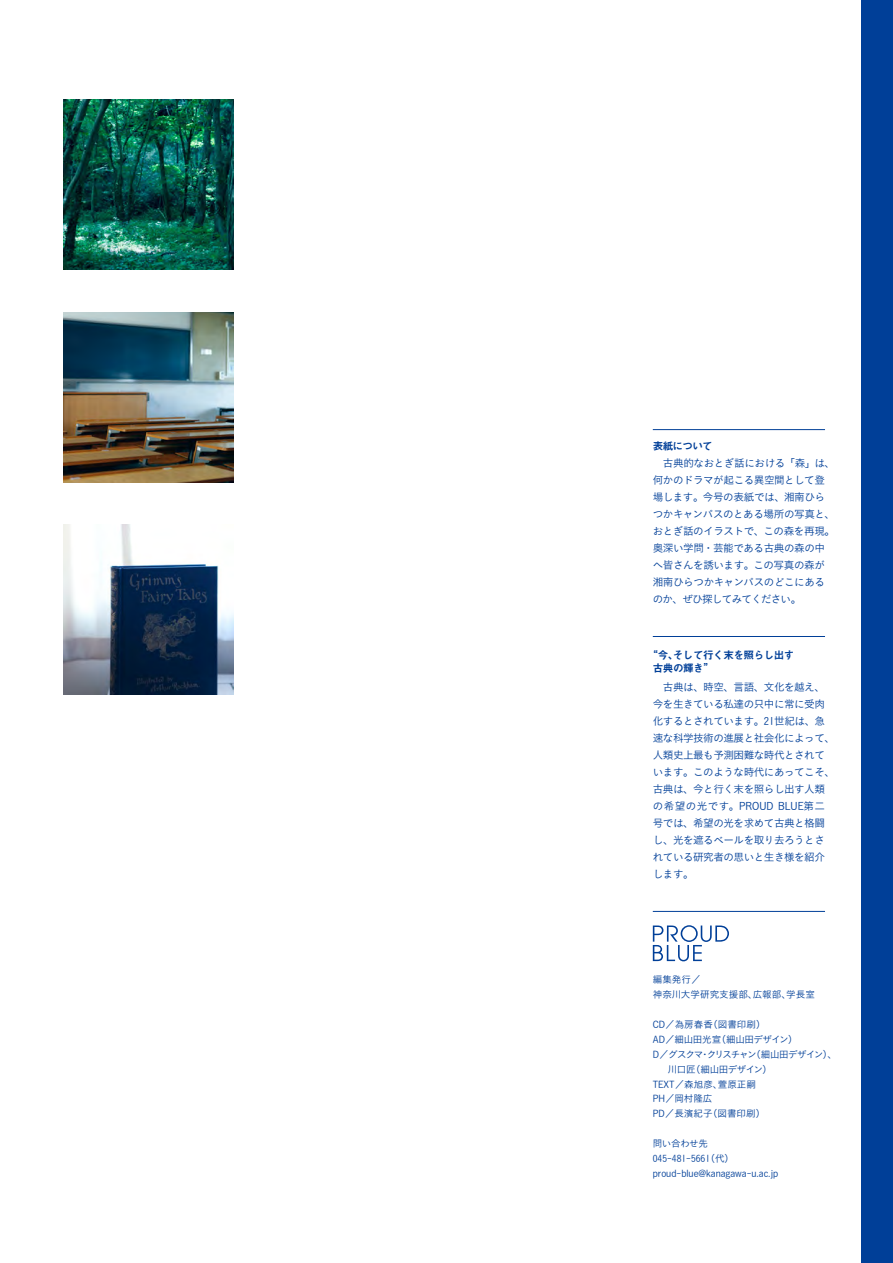
<style>
.page{position:relative;width:893px;height:1263px;background:#fff}
.page>*{position:absolute;margin:0;border:0;box-sizing:border-box;transform-origin:0 0}
.t1{font:10.65px/17px "Koburina Go Std N W3";letter-spacing:-.05em;color:#003f98}
.t2{font:10.65px/12.8px "Midashi Go Pro MB31";letter-spacing:-.05em;color:#003f98}
.t3{font:9.6px/14.9px "Koburina Go Std N W3";letter-spacing:-.03em;color:#003f98}
.t4{font:9.6px/14.9px "Koburina Go Std N W3";color:#003f98}
.s1{font-family:"Midashi Go Pro MB31"}
</style>
<div class="page">
<div style="left:861px;top:0;width:32px;height:1263px;background:#003f98"></div>
<img style="left:64px;top:525px;width:170px;height:170px">
<img style="left:64px;top:100px;width:170px;height:170px">
<img style="left:64px;top:312px;width:170px;height:170px">
<hr style="left:653px;top:636px;width:172px;height:1px;background:#003f98">
<hr style="left:653px;top:429px;width:172px;height:1px;background:#003f98">
<hr style="left:653px;top:911px;width:172px;height:1px;background:#003f98">
<svg style="left:653px;top:925px;width:76px;height:36px"></svg>
<p class="t1" style="left:653px;top:437px;width:184px"><span class="s1">表紙について<br></span>　古典的なおとぎ話における「森」は、何かのドラマが起こる異空間として登場します。今号の表紙では、湘南ひらつかキャンパスのとある場所の写真と、おとぎ話のイラストで、この森を再現。奥深い学問・芸能である古典の森の中へ皆さんを誘います。この写真の森が湘南ひらつかキャンパスのどこにあるのか、ぜひ探してみてください。</p>
<p class="t2" style="left:653px;top:647px;width:143px;text-indent:-5px">“今、そして行く末を照らし出す古典の輝き”</p>
<p class="t1" style="left:653px;top:678px;width:184px">　古典は、時空、言語、文化を越え、今を生きている私達の只中に常に受肉化するとされています。21世紀は、急速な科学技術の進展と社会化によって、人類史上最も予測困難な時代とされています。このような時代にあってこそ、古典は、今と行く末を照らし出す人類の希望の光です。PROUD BLUE第二号では、希望の光を求めて古典と格闘し、光を遮るベールを取り去ろうとされている研究者の思いと生き様を紹介します。</p>
<p class="t4" style="left:653px;top:972px;width:164px">編集発行／<br>神奈川大学研究支援部、広報部、学長室</p>
<p class="t3" style="left:653px;top:1017px;width:186px">CD／為房春香（図書印刷）<br>AD／細山田光宣（細山田デザイン）<br>D／グスクマ・クリスチャン（細山田デザイン）、　 川口匠（細山田デザイン）<br>TEXT／森旭彦、萱原正嗣<br>PH／岡村隆広<br>PD／長濱紀子（図書印刷）</p>
<p class="t4" style="left:653px;top:1136px;width:127px">問い合わせ先<br>045-481-5661（代）proud-blue@kanagawa-u.ac.jp</p>
</div>
